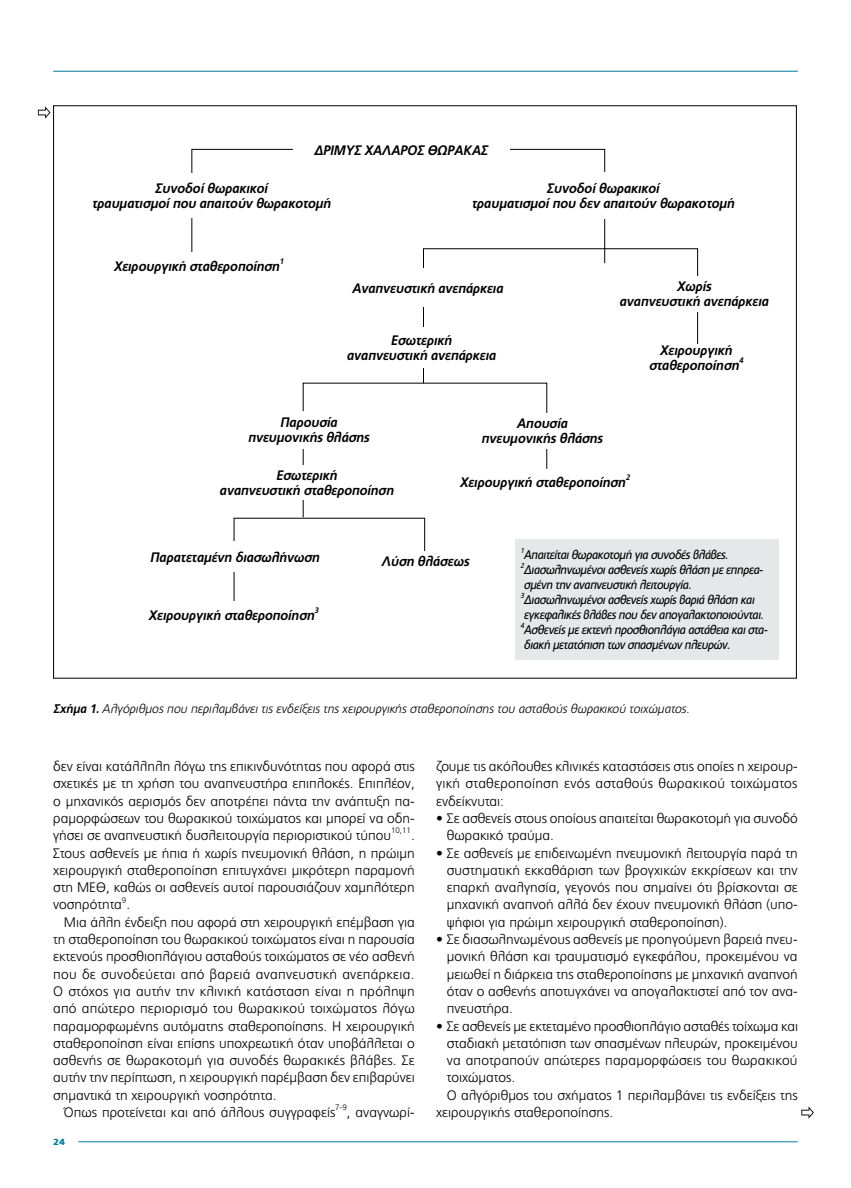
<style>
.page{position:relative;width:851px;height:1188px;background:#fff}
.page>*{position:absolute;margin:0;border:0;box-sizing:border-box;transform-origin:0 0}
.t1{font:300 13.75px/17.2px "PF Catalog";color:#000;text-align:justify}
.t2{font:italic 700 13.75px/15px "PF Catalog";letter-spacing:-.01em;color:#000;text-align:center;scale:.95 1}
.t3{font:300 13.75px "PF Catalog";letter-spacing:.02em;color:#000}
.t4{font:italic 12.5px/15px "PF Catalog";letter-spacing:-.03em;color:#000;scale:.92 1}
.t5{font:italic 300 12.5px "PF Catalog";color:#000}
.t6{font:900 8.75px "PF Catalog";color:#007da0;scale:1.15 1}
.t7{font:300 8px "PF Catalog";color:#000}
.t8{font:italic 700 8px "PF Catalog";color:#000;scale:.95 1}
.t9{font:italic 7.25px "PF Catalog";color:#000;scale:.92 1}
.s1{font-weight:700}
</style>
<div class="page">
<hr style="left:53px;top:71px;width:744px;height:1px;background:#007da0">
<hr style="left:78px;top:1141px;width:719px;height:1px;background:#007da0">
<svg style="left:801px;top:1106px;width:12px;height:12px"></svg>
<svg style="left:191px;top:149px;width:414px;height:103px"></svg>
<div style="left:293px;top:140px;width:216px;height:19px;background:#fff"></div>
<div style="left:83px;top:173px;width:258px;height:44px;background:#fff"></div>
<div style="left:443px;top:172px;width:320px;height:46px;background:#fff"></div>
<svg style="left:233px;top:248px;width:465px;height:353px"></svg>
<div style="left:145px;top:541px;width:180px;height:31px;background:#fff"></div>
<div style="left:359px;top:551px;width:133px;height:20px;background:#fff"></div>
<div style="left:515px;top:539px;width:263px;height:120px;background:#e6e7e8"></div>
<svg style="left:38px;top:106px;width:12px;height:13px"></svg>
<p class="t2" style="left:314px;top:143px;width:184px">ΔΡΙΜΥΣ ΧΑΛΑΡΟΣ ΘΩΡΑΚΑΣ</p>
<p class="t2" style="left:92px;top:181px;width:253px">Συνοδοί θωρακικοί<br>τραυματισμοί που απαιτούν θωρακοτομή</p>
<p class="t2" style="left:472px;top:180px;width:278px">Συνοδοί θωρακικοί<br>τραυματισμοί που δεν απαιτούν θωρακοτομή</p>
<p class="t2" style="left:114px;top:259px;width:176px">Χειρουργική σταθεροποίηση</p>
<p class="t8" style="left:280px;top:257px;width:6px">1</p>
<p class="t2" style="left:352px;top:281px;width:161px">Αναπνευστική ανεπάρκεια</p>
<p class="t2" style="left:619px;top:279px;width:158px">Χωρίς<br>αναπνευστική ανεπάρκεια</p>
<p class="t2" style="left:347px;top:333px;width:158px">Eσωτερική<br>αναπνευστική ανεπάρκεια</p>
<p class="t2" style="left:649px;top:342px;width:96px">Χειρουργική σταθεροποίηση</p>
<p class="t8" style="left:739px;top:355px;width:6px">4</p>
<p class="t2" style="left:248px;top:415px;width:129px">Παρουσία πνευμονικής θλάσης</p>
<p class="t2" style="left:482px;top:416px;width:129px">Aπουσία πνευμονικής θλάσης</p>
<p class="t2" style="left:220px;top:467px;width:185px">Eσωτερική<br>αναπνευστική σταθεροποίηση</p>
<p class="t2" style="left:460px;top:475px;width:176px">Χειρουργική σταθεροποίηση</p>
<p class="t8" style="left:626px;top:472px;width:6px">2</p>
<p class="t2" style="left:150px;top:549px;width:180px">Παρατεταμένη διασωλήνωση</p>
<p class="t2" style="left:149px;top:607px;width:176px">Χειρουργική σταθεροποίηση</p>
<p class="t8" style="left:315px;top:605px;width:6px">3</p>
<p class="t2" style="left:382px;top:554px;width:94px">Λύση θλάσεως</p>
<p class="t9" style="left:520px;top:546px;width:5px">1</p>
<p class="t4" style="left:524px;top:547px;width:224px">Απαιτείται θωρακοτομή για συνοδές βλάβες.</p>
<p class="t9" style="left:520px;top:561px;width:5px">2</p>
<p class="t4" style="left:524px;top:562px;width:261px">Διασωληνωμένοι ασθενείς χωρίς θλάση με επηρεα&shy;σμένη την αναπνευστική λειτουργία.</p>
<p class="t9" style="left:520px;top:591px;width:5px">3</p>
<p class="t4" style="left:524px;top:592px;width:262px">Διασωληνωμένοι ασθενείς χωρίς βαριά θλάση και εγκεφαλικές βλάβες που δεν απογαλακτοποιούνται.</p>
<p class="t9" style="left:520px;top:621px;width:5px">4</p>
<p class="t4" style="left:524px;top:622px;width:266px">Ασθενείς με εκτενή προσθιοπλάγια αστάθεια και στα&shy;διακή μετατόπιση των σπασμένων πλευρών.</p>
<p class="t5" style="left:54px;top:701px;width:637px"><span class="s1">Σχήμα 1.</span> Aλγόριθμος που περιλαμβάνει τις ενδείξεις της χειρουργικής σταθεροποίησης του αστaθούς θωρακικού τοιχώματος.</p>
<p class="t1" style="left:53px;top:757px;width:363px">δεν είναι κατάλληλη λόγω της επικινδυνότητας που αφορά στις σχετικές με τη χρήση του αναπνευστήρα επιπλοκές. Επιπλέον, ο μηχανικός αερισμός δεν αποτρέπει πάντα την ανάπτυξη πα&shy;ραμορφώσεων του θωρακικού τοιχώματος και μπορεί να οδη&shy;γήσει σε αναπνευστική δυσλειτουργία περιοριστικού τύπου</p>
<p class="t7" style="left:391px;top:825px;width:21px">10,11</p>
<p class="t1" style="left:53px;top:826px;width:363px;text-indent:358px">.<br>Στους ασθενείς με ήπια ή χωρίς πνευμονική θλάση, η πρώιμη χειρουργική σταθεροποίηση επιτυγχάνει μικρότερη παραμονή στη ΜΕΘ, καθώς οι ασθενείς αυτοί παρουσιάζουν χαμηλότερη νοσηρότητα .</p>
<p class="t7" style="left:122px;top:895px;width:6px">9</p>
<p class="t1" style="left:64px;top:913px;width:352px">Μια άλλη ένδειξη που αφορά στη χειρουργική επέμβαση για</p>
<p class="t1" style="left:53px;top:930px;width:363px">τη σταθεροποίηση του θωρακικού τοιχώματος είναι η παρουσία</p>
<p class="t1" style="left:53px;top:947px;width:363px">εκτενούς προσθιοπλάγιου ασταθούς τοιχώματος σε νέο ασθενή</p>
<p class="t3" style="left:53px;top:965px;width:363px">που δε συνοδεύεται από βαρειά αναπνευστική ανεπάρκεια.</p>
<p class="t1" style="left:53px;top:982px;width:363px">Ο στόχος για αυτήν την κλινική κατάσταση είναι η πρόληψη</p>
<p class="t3" style="left:53px;top:1000px;width:363px">από απώτερο περιορισμό του θωρακικού τοιχώματος λόγω</p>
<p class="t1" style="left:53px;top:1017px;width:363px">παραμορφωμένης αυτόματης σταθεροποίησης. Η χειρουργική</p>
<p class="t1" style="left:53px;top:1034px;width:363px">σταθεροποίηση είναι επίσης υποχρεωτική όταν υποβάλλεται ο</p>
<p class="t1" style="left:53px;top:1051px;width:363px">ασθενής σε θωρακοτομή για συνοδές θωρακικές βλάβες. Σε</p>
<p class="t1" style="left:53px;top:1068px;width:363px">αυτήν την περίπτωση, η χειρουργική παρέμβαση δεν επιβαρύνει</p>
<p class="t1" style="left:53px;top:1086px;width:225px">σημαντικά τη χειρουργική νοσηρότητα.</p>
<p class="t1" style="left:64px;top:1103px;width:273px">Όπως προτείνεται και από άλλους συγγραφείς</p>
<p class="t7" style="left:335px;top:1102px;width:13px">7-9</p>
<p class="t1" style="left:347px;top:1103px;width:69px">, αναγνωρί-</p>
<p class="t6" style="left:53px;top:1136px;width:6px">24</p>
<p class="t1" style="left:436px;top:757px;width:363px">ζουμε τις ακόλουθες κλινικές καταστάσεις στις οποίες η χειρουρ&shy;γική σταθεροποίηση ενός ασταθούς θωρακικού τοιχώματος ενδείκνυται:</p>
<p class="t1" style="left:447px;top:809px;width:352px;text-indent:-11px">• Σε ασθενείς στους οποίους απαιτείται θωρακοτομή για συνοδό θωρακικό τραύμα.</p>
<p class="t1" style="left:447px;top:844px;width:352px;text-indent:-11px">• Σε ασθενείς με επιδεινωμένη πνευμονική λειτουργία παρά τη συστηματική εκκαθάριση των βρογχικών εκκρίσεων και την επαρκή αναλγησία, γεγονός που σημαίνει ότι βρίσκονται σε μηχανική αναπνοή αλλά δεν έχουν πνευμονική θλάση (υπο&shy;ψήφιοι για πρώιμη χειρουργική σταθεροποίηση).</p>
<p class="t1" style="left:447px;top:930px;width:352px;text-indent:-11px">• Σε διασωληνωμένους ασθενείς με προηγούμενη βαρειά πνευ&shy;μονική θλάση και τραυματισμό εγκεφάλου, προκειμένου να μειωθεί η διάρκεια της σταθεροποίησης με μηχανική αναπνοή όταν ο ασθενής αποτυγχάνει να απογαλακτιστεί από τον ανα&shy;πνευστήρα.</p>
<p class="t1" style="left:436px;top:1017px;width:363px">• Σε ασθενείς με εκτεταμένο προσθιοπλάγιο ασταθές τοίχωμα και</p>
<p class="t1" style="left:447px;top:1034px;width:352px">σταδιακή μετατόπιση των σπασμένων πλευρών, προκειμένου</p>
<p class="t1" style="left:447px;top:1051px;width:352px">να αποτραπούν απώτερες παραμορφώσεις του θωρακικού</p>
<p class="t1" style="left:447px;top:1068px;width:70px">τοιχώματος.</p>
<p class="t1" style="left:446px;top:1086px;width:352px">Ο αλγόριθμος του σχήματος 1 περιλαμβάνει τις ενδείξεις της</p>
<p class="t1" style="left:436px;top:1103px;width:178px">χειρουργικής σταθεροποίησης.</p>
</div>
